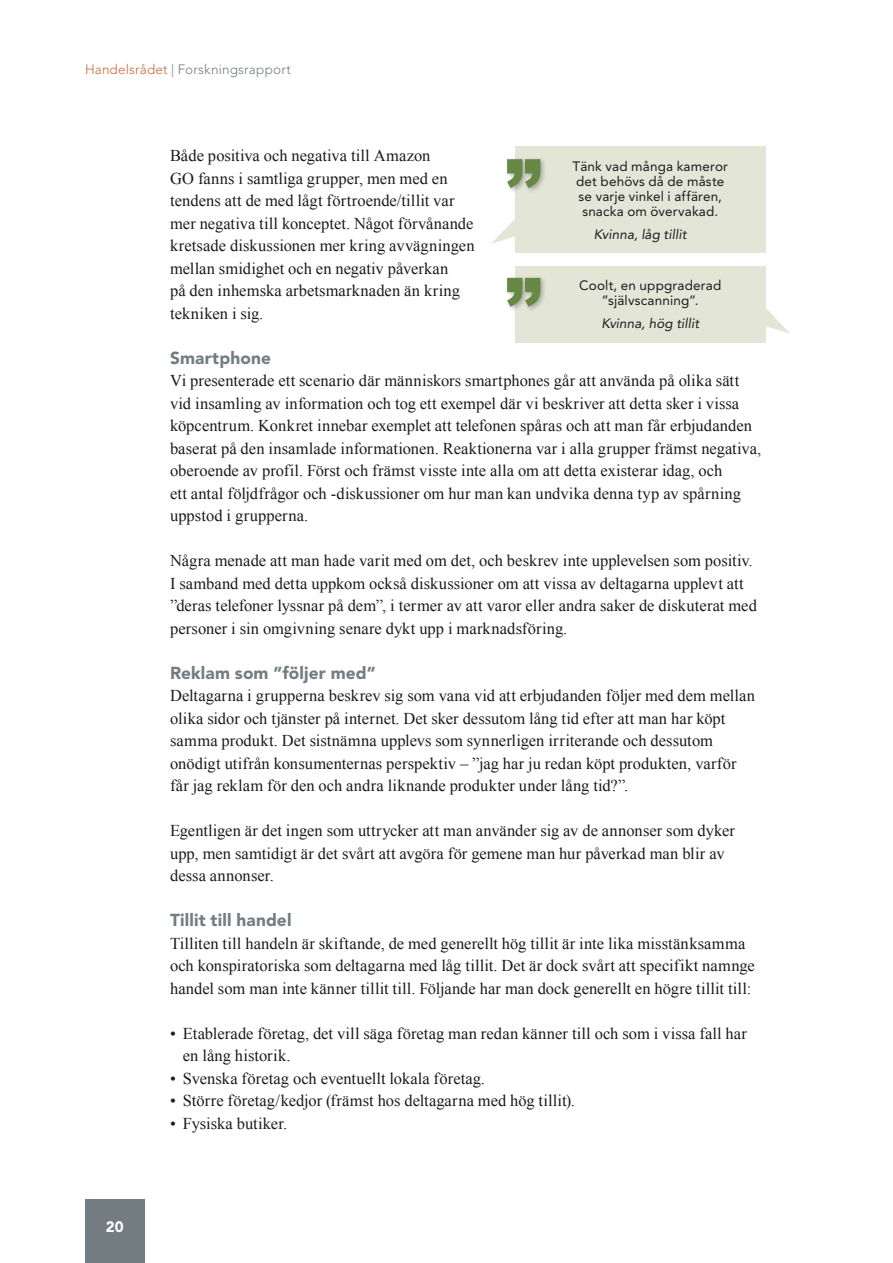
<style>
.page{position:relative;width:893px;height:1263px;background:#fff}
.page>*{position:absolute;margin:0;border:0;box-sizing:border-box;transform-origin:0 0}
.t1{font:900 72.3px "Arial";color:#688845}
.t2{font:900 17.25px "Avenir LT Std";letter-spacing:.01em;color:#737d81}
.t3{font:16.5px/22.5px "Times New Roman";letter-spacing:.005em;color:#1b1b1e}
.t4{font:900 15px "Avenir LT Std";color:#fff}
.t5{font:13.5px/15px "Avenir LT Std";letter-spacing:.01em;color:#1b1b1e;text-align:center}
.t6{font:italic 13.5px "Avenir LT Std";letter-spacing:.01em;color:#1b1b1e}
.t7{font:300 13.5px "Avenir LT Std";letter-spacing:.015em;color:#737d81}
.s1{color:#ca6c3a}
</style>
<div class="page">
<div style="left:85px;top:1199px;width:60px;height:64px;background:#737d81"></div>
<div style="left:515px;top:147px;width:251px;height:106px;background:#e3e5d7"></div>
<div style="left:505px;top:157px;width:42px;height:38px;background:#1b1b1e;opacity:.3"></div>
<svg style="left:491px;top:219px;width:24px;height:25px"></svg>
<div style="left:515px;top:266px;width:251px;height:76px;background:#e3e5d7"></div>
<div style="left:505px;top:275px;width:42px;height:38px;background:#1b1b1e;opacity:.3"></div>
<svg style="left:766px;top:308px;width:24px;height:26px"></svg>
<p class="t7" style="left:85px;top:61px;width:207px"><span class="s1">Handelsrådet</span> | Forskningsrapport</p>
<p class="t4" style="left:106px;top:1217px;width:19px">20</p>
<p class="t3" style="left:170px;top:144px;width:306px">Både positiva och negativa till Amazon<br>GO fanns i samtliga grupper, men med en tendens att de med lågt förtroende/tillit var mer negativa till konceptet. Något förvånande kretsade diskussionen mer kring avvägningen mellan smidighet och en negativ påverkan<br>på den inhemska arbetsmarknaden än kring tekniken i sig.</p>
<p class="t2" style="left:170px;top:347px;width:102px">Smartphone</p>
<p class="t3" style="left:170px;top:369px;width:593px">Vi presenterade ett scenario där människors smartphones går att använda på olika sätt vid insamling av information och tog ett exempel där vi beskriver att detta sker i vissa köpcentrum. Konkret innebar exemplet att telefonen spåras och att man får erbjudanden baserat på den insamlade informationen. Reaktionerna var i alla grupper främst negativa, oberoende av profil. Först och främst visste inte alla om att detta existerar idag, och<br>ett antal följdfrågor och -diskussioner om hur man kan undvika denna typ av spårning uppstod i grupperna.</p>
<p class="t3" style="left:170px;top:549px;width:588px">Några menade att man hade varit med om det, och beskrev inte upplevelsen som positiv.<br>I samband med detta uppkom också diskussioner om att vissa av deltagarna upplevt att ”deras telefoner lyssnar på dem”, i termer av att varor eller andra saker de diskuterat med personer i sin omgivning senare dykt upp i marknadsföring.</p>
<p class="t2" style="left:170px;top:662px;width:207px">Reklam som ”följer med”</p>
<p class="t3" style="left:170px;top:684px;width:586px">Deltagarna i grupperna beskrev sig som vana vid att erbjudanden följer med dem mellan olika sidor och tjänster på internet. Det sker dessutom lång tid efter att man har köpt samma produkt. Det sistnämna upplevs som synnerligen irriterande och dessutom onödigt utifrån konsumenternas perspektiv – ”jag har ju redan köpt produkten, varför får jag reklam för den och andra liknande produkter under lång tid?”.</p>
<p class="t3" style="left:170px;top:819px;width:566px">Egentligen är det ingen som uttrycker att man använder sig av de annonser som dyker upp, men samtidigt är det svårt att avgöra för gemene man hur påverkad man blir av dessa annonser.</p>
<p class="t2" style="left:170px;top:910px;width:123px">Tillit till handel</p>
<p class="t3" style="left:170px;top:932px;width:586px">Tilliten till handeln är skiftande, de med generellt hög tillit är inte lika misstänksamma och konspiratoriska som deltagarna med låg tillit. Det är dock svårt att specifikt namnge handel som man inte känner tillit till. Följande har man dock generellt en högre tillit till:</p>
<p class="t3" style="left:183px;top:1022px;width:566px;text-indent:-13px">• Etablerade företag, det vill säga företag man redan känner till och som i vissa fall har en lång historik.</p>
<p class="t3" style="left:170px;top:1067px;width:316px">• Svenska företag och eventuellt lokala företag.</p>
<p class="t3" style="left:170px;top:1089px;width:406px">• Större företag/kedjor (främst hos deltagarna med hög tillit).</p>
<p class="t3" style="left:170px;top:1112px;width:119px">• Fysiska butiker.</p>
<h1 class="t1" style="left:505px;top:132px;width:38px">”</h1>
<p class="t5" style="left:573px;top:159px;width:157px">Tänk vad många kameror det behövs då de måste se varje vinkel i affären, snacka om övervakad.</p>
<p class="t6" style="left:594px;top:226px;width:94px">Kvinna, låg tillit</p>
<h1 class="t1" style="left:505px;top:251px;width:38px">”</h1>
<p class="t5" style="left:579px;top:278px;width:143px">Coolt, en uppgraderad ”självscanning”.</p>
<p class="t6" style="left:601px;top:315px;width:99px">Kvinna, hög tillit</p>
</div>
